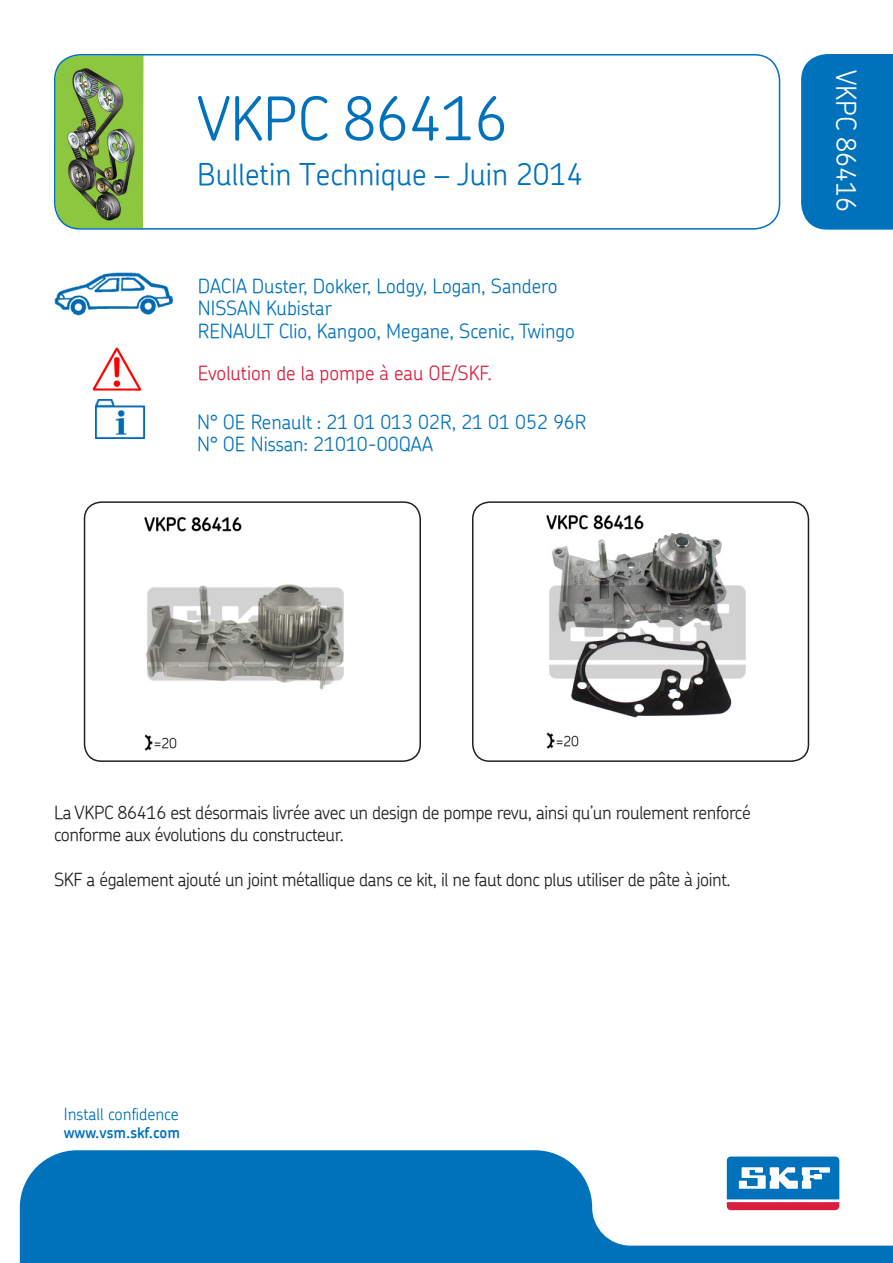
<style>
.page{position:relative;width:893px;height:1263px;background:#fff}
.page>*{position:absolute;margin:0;border:0;box-sizing:border-box;transform-origin:0 0}
.aa_title_head{font:300 60px "SKF Chevin";letter-spacing:-.005em;color:#0072bc}
.ab_title_month{font:300 30px "SKF Chevin";color:#0072bc}
.ac_title_head_side{font:300 27px "SKF Chevin";color:#fff}
.ad_icon_title{font:300 19.5px "SKF Chevin";color:#0072bc}
.ae_icon_title_red{font:300 19.5px "SKF Chevin";color:#da1f3d}
.ai_body{font:300 18px/22.5px "SKF Chevin";letter-spacing:-.02em;color:#231f20}
.t1{font:300 16.5px "SKF Chevin";color:#0072bc}
.t2{font:600 15px "SKF Chevin";color:#0072bc}
</style>
<div class="page">
<img style="left:55px;top:55px;width:89px;height:172px">
<img style="left:54px;top:272px;width:119px;height:43px">
<img style="left:92px;top:347px;width:50px;height:44px">
<div style="left:801px;top:54px;width:92px;height:176px;background:#0072bc"></div>
<img style="left:66px;top:65px;width:74px;height:158px">
<div style="left:54px;top:54px;width:726px;height:176px;border:2px solid #0072bc;border-radius:26px"></div>
<img style="left:95px;top:399px;width:49px;height:39px">
<img style="left:144px;top:517px;width:200px;height:234px">
<div style="left:84px;top:501px;width:337px;height:261px;border:2px solid #231f20;border-radius:17px"></div>
<img style="left:546px;top:515px;width:200px;height:234px">
<div style="left:472px;top:501px;width:337px;height:261px;border:2px solid #231f20;border-radius:17px"></div>
<svg style="left:20px;top:1150px;width:873px;height:113px;fill:#0072bc"></svg>
<svg style="left:724px;top:1154px;width:118px;height:59px"></svg>
<svg style="left:727px;top:1156px;width:112px;height:54px"></svg>
<p class="aa_title_head" style="left:197px;top:80px;width:312px">VKPC 86416</p>
<p class="ab_title_month" style="left:197px;top:155px;width:388px">Bulletin Technique – Juin 2014</p>
<p class="ad_icon_title" style="left:198px;top:273px;width:361px">DACIA Duster, Dokker, Lodgy, Logan, Sandero</p>
<p class="ad_icon_title" style="left:198px;top:295px;width:136px">NISSAN Kubistar</p>
<p class="ad_icon_title" style="left:198px;top:318px;width:379px">RENAULT Clio, Kangoo, Megane, Scenic, Twingo</p>
<p class="ae_icon_title_red" style="left:198px;top:360px;width:296px">Evolution de la pompe à eau OE/SKF.</p>
<p class="ad_icon_title" style="left:197px;top:409px;width:391px">N° OE Renault : 21 01 013 02R, 21 01 052 96R</p>
<p class="ad_icon_title" style="left:197px;top:432px;width:237px">N° OE Nissan: 21010-00QAA</p>
<p class="ac_title_head_side" style="left:864px;top:70px;width:144px;rotate:90deg">VKPC 86416</p>
<p class="ai_body" style="left:54px;top:801px;width:698px">La VKPC 86416 est désormais livrée avec un design de pompe revu, ainsi qu’un roulement renforcé conforme aux évolutions du constructeur.</p>
<p class="ai_body" style="left:54px;top:868px;width:678px">SKF a également ajouté un joint métallique dans ce kit, il ne faut donc plus utiliser de pâte à joint.</p>
<p class="t1" style="left:64px;top:1103px;width:117px">Install confidence</p>
<p class="t2" style="left:64px;top:1123px;width:118px">www.vsm.skf.com</p>
</div>
